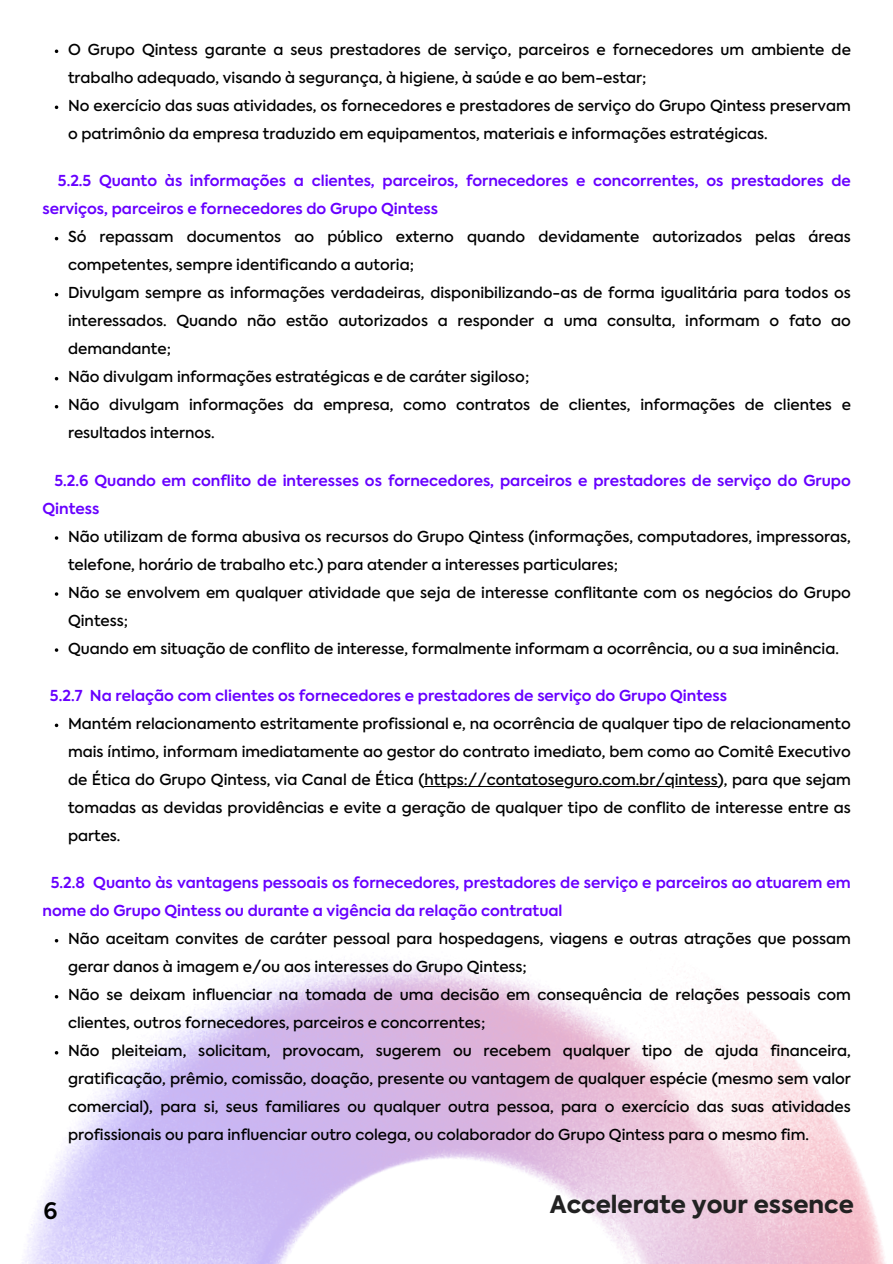
<style>
.page{position:relative;width:893px;height:1264px;background:#fff}
.page>*{position:absolute;margin:0;border:0;box-sizing:border-box;transform-origin:0 0}
.t1{font:800 24px "Axiforma";color:#222}
.t2{font:600 22.5px "Axiforma";color:#000}
.t3{font:500 15px/28px "Axiforma";color:#000}
.t4{font:600 15px/28px "Axiforma";color:#6800ff}
</style>
<div class="page">
<img style="left:22px;top:940px;width:863px;height:323px">
<svg style="left:55px;top:536px;width:3px;height:4px"></svg>
<svg style="left:55px;top:592px;width:3px;height:4px"></svg>
<svg style="left:55px;top:648px;width:3px;height:4px"></svg>
<svg style="left:55px;top:723px;width:3px;height:4px"></svg>
<hr style="left:424px;top:785px;width:293px;height:1px;background:#000">
<p class="t3" style="left:68px;top:37px;width:784px">O Grupo Qintess garante a seus prestadores de serviço, parceiros e fornecedores um ambiente de trabalho adequado, visando à segurança, à higiene, à saúde e ao bem-estar;</p>
<p class="t3" style="left:68px;top:93px;width:784px">No exercício das suas atividades, os fornecedores e prestadores de serviço do Grupo Qintess preservam o patrimônio da empresa traduzido em equipamentos, materiais e informações estratégicas.</p>
<p class="t4" style="left:43px;top:168px;width:809px;text-indent:15px">5.2.5 Quanto às informações a clientes, parceiros, fornecedores e concorrentes, os prestadores de serviços, parceiros e fornecedores do Grupo Qintess</p>
<p class="t3" style="left:68px;top:224px;width:784px">Só repassam documentos ao público externo quando devidamente autorizados pelas áreas competentes, sempre identificando a autoria;</p>
<p class="t3" style="left:68px;top:280px;width:784px;text-align:justify">Divulgam sempre as informações verdadeiras, disponibilizando-as de forma igualitária para todos os interessados. Quando não estão autorizados a responder a uma consulta, informam o fato ao demandante;</p>
<p class="t3" style="left:68px;top:364px;width:463px">Não divulgam informações estratégicas e de caráter sigiloso;</p>
<p class="t3" style="left:68px;top:392px;width:784px">Não divulgam informações da empresa, como contratos de clientes, informações de clientes e resultados internos.</p>
<p class="t4" style="left:43px;top:467px;width:809px;text-indent:12px">5.2.6 Quando em conflito de interesses os fornecedores, parceiros e prestadores de serviço do Grupo<br>Qintess</p>
<p class="t3" style="left:68px;top:523px;width:784px">Não utilizam de forma abusiva os recursos do Grupo Qintess (informações, computadores, impressoras, telefone, horário de trabalho etc.) para atender a interesses particulares;</p>
<p class="t3" style="left:68px;top:579px;width:784px">Não se envolvem em qualquer atividade que seja de interesse conflitante com os negócios do Grupo<br>Qintess;</p>
<p class="t3" style="left:68px;top:635px;width:772px">Quando em situação de conflito de interesse, formalmente informam a ocorrência, ou a sua iminência.</p>
<p class="t4" style="left:50px;top:682px;width:678px">5.2.7 Na relação com clientes os fornecedores e prestadores de serviço do Grupo Qintess</p>
<p class="t3" style="left:68px;top:710px;width:784px;text-align:justify">Mantém relacionamento estritamente profissional e, na ocorrência de qualquer tipo de relacionamento mais íntimo, informam imediatamente ao gestor do contrato imediato, bem como ao Comitê Executivo de Ética do Grupo Qintess, via Canal de Ética (https://contatoseguro.com.br/qintess), para que sejam tomadas as devidas providências e evite a geração de qualquer tipo de conflito de interesse entre as partes.</p>
<p class="t4" style="left:43px;top:870px;width:809px;text-indent:8px">5.2.8 Quanto às vantagens pessoais os fornecedores, prestadores de serviço e parceiros ao atuarem em nome do Grupo Qintess ou durante a vigência da relação contratual</p>
<p class="t3" style="left:68px;top:926px;width:784px">Não aceitam convites de caráter pessoal para hospedagens, viagens e outras atrações que possam gerar danos à imagem e/ou aos interesses do Grupo Qintess;</p>
<p class="t3" style="left:68px;top:982px;width:784px">Não se deixam influenciar na tomada de uma decisão em consequência de relações pessoais com clientes, outros fornecedores, parceiros e concorrentes;</p>
<p class="t3" style="left:68px;top:1038px;width:784px;text-align:justify">Não pleiteiam, solicitam, provocam, sugerem ou recebem qualquer tipo de ajuda financeira, gratificação, prêmio, comissão, doação, presente ou vantagem de qualquer espécie (mesmo sem valor comercial), para si, seus familiares ou qualquer outra pessoa, para o exercício das suas atividades profissionais ou para influenciar outro colega, ou colaborador do Grupo Qintess para o mesmo fim.</p>
<p class="t2" style="left:43px;top:1201px;width:16px">6</p>
<p class="t1" style="left:550px;top:1194px;width:305px">Accelerate your essence</p>
</div>
